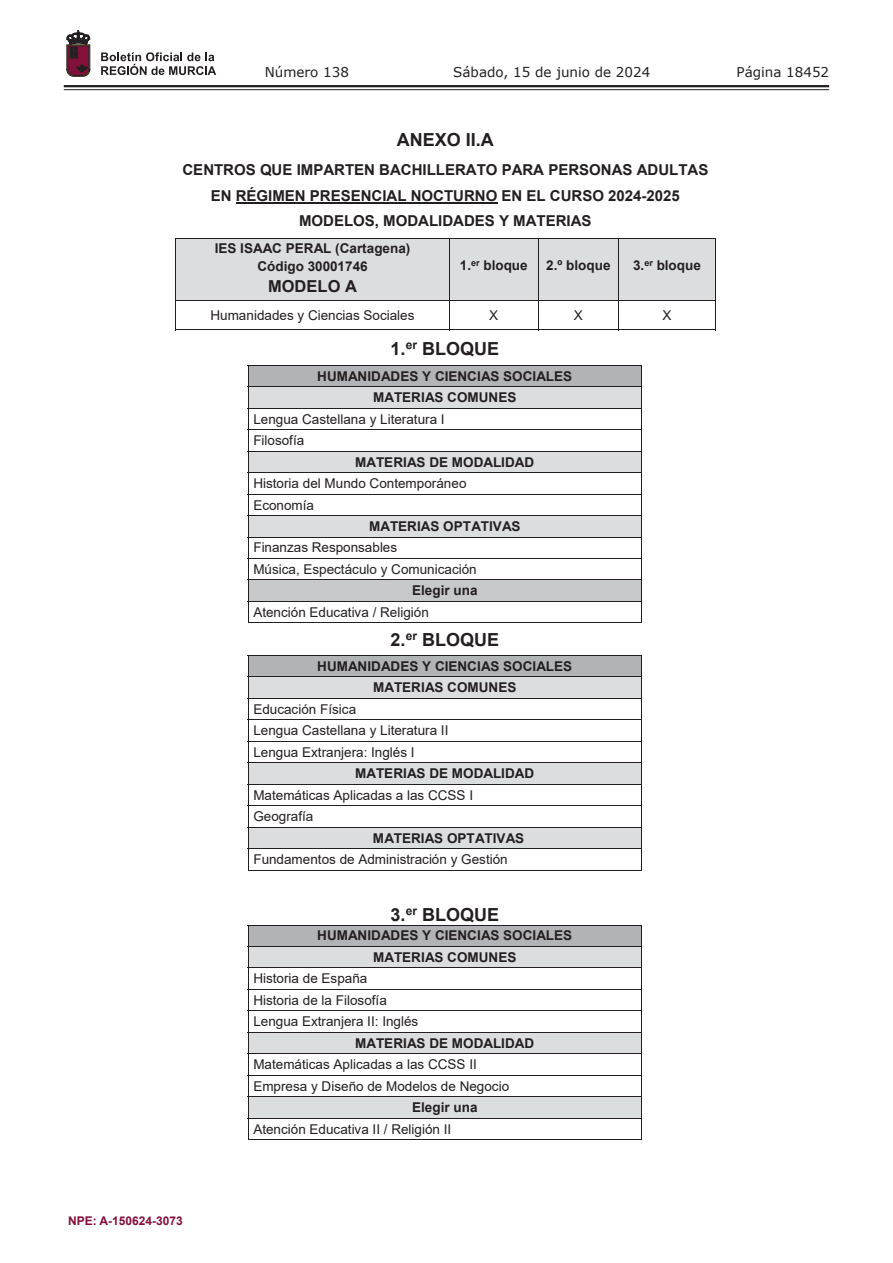
<style>
.page{position:relative;width:893px;height:1263px;background:#fff}
.page>*{position:absolute;margin:0;border:0;box-sizing:border-box;transform-origin:0 0}
.t1{font:700 18px "Arial";color:#231f20}
.t2{font:700 16.5px "Arial";color:#231f20}
.t3{font:700 15px/25.8px "Arial";color:#231f20;text-align:center}
.t4{font:13.5px/21.5px "Arial";color:#231f20}
.t5{font:700 13.5px/21.5px "Arial";color:#231f20;text-align:center}
.t6{font:13.5px "Verdana";color:#231f20}
.t7{font:700 12px "Arial";color:#830f3b}
</style>
<div class="page">
<hr style="left:64px;top:85px;width:765px;height:2px;background:#231f20">
<hr style="left:64px;top:89px;width:765px;height:1px;background:#231f20">
<svg style="left:101px;top:52px;width:115px;height:23px"></svg>
<svg style="left:67px;top:31px;width:23px;height:45px"></svg>
<hr style="left:236px;top:202px;width:261px;height:2px;background:#231f20">
<div style="left:176px;top:239px;width:273px;height:61px;background:#dcdddf"></div>
<div style="left:450px;top:239px;width:88px;height:61px;background:#dcdddf"></div>
<div style="left:538px;top:239px;width:80px;height:61px;background:#dcdddf"></div>
<div style="left:619px;top:239px;width:96px;height:61px;background:#dcdddf"></div>
<hr style="left:175px;top:238px;width:444px;height:1px;background:#231f20">
<hr style="left:619px;top:238px;width:96px;height:1px;background:#231f20">
<hr style="left:175px;top:239px;width:1px;height:61px;background:#231f20">
<hr style="left:449px;top:239px;width:1px;height:61px;background:#231f20">
<hr style="left:538px;top:239px;width:1px;height:61px;background:#231f20">
<hr style="left:618px;top:239px;width:1px;height:61px;background:#231f20">
<hr style="left:715px;top:239px;width:1px;height:61px;background:#231f20">
<hr style="left:175px;top:300px;width:444px;height:1px;background:#231f20">
<hr style="left:619px;top:300px;width:96px;height:1px;background:#231f20">
<svg style="left:175px;top:301px;width:1px;height:28px"></svg>
<hr style="left:175px;top:329px;width:274px;height:1px;background:#231f20">
<svg style="left:449px;top:301px;width:1px;height:29px"></svg>
<hr style="left:450px;top:329px;width:88px;height:1px;background:#231f20">
<svg style="left:538px;top:301px;width:1px;height:28px"></svg>
<hr style="left:538px;top:329px;width:80px;height:1px;background:#231f20">
<svg style="left:618px;top:301px;width:1px;height:29px"></svg>
<hr style="left:619px;top:329px;width:96px;height:1px;background:#231f20">
<svg style="left:715px;top:300px;width:1px;height:30px"></svg>
<div style="left:249px;top:366px;width:392px;height:20px;background:#b2b3b7"></div>
<hr style="left:248px;top:365px;width:394px;height:1px;background:#231f20">
<div style="left:249px;top:387px;width:392px;height:21px;background:#dcdddf"></div>
<hr style="left:248px;top:386px;width:394px;height:1px;background:#231f20">
<hr style="left:248px;top:408px;width:394px;height:1px;background:#231f20">
<hr style="left:248px;top:429px;width:394px;height:1px;background:#231f20">
<div style="left:249px;top:452px;width:392px;height:20px;background:#dcdddf"></div>
<hr style="left:248px;top:451px;width:394px;height:1px;background:#231f20">
<hr style="left:248px;top:472px;width:394px;height:1px;background:#231f20">
<hr style="left:248px;top:494px;width:394px;height:1px;background:#231f20">
<div style="left:249px;top:516px;width:392px;height:21px;background:#dcdddf"></div>
<hr style="left:248px;top:515px;width:394px;height:1px;background:#231f20">
<hr style="left:248px;top:537px;width:394px;height:1px;background:#231f20">
<hr style="left:248px;top:558px;width:394px;height:1px;background:#231f20">
<div style="left:249px;top:580px;width:392px;height:21px;background:#c7c8ca"></div>
<hr style="left:248px;top:579px;width:394px;height:1px;background:#231f20">
<hr style="left:248px;top:601px;width:394px;height:1px;background:#231f20">
<svg style="left:248px;top:366px;width:1px;height:256px"></svg>
<hr style="left:248px;top:622px;width:393px;height:1px;background:#231f20">
<svg style="left:641px;top:366px;width:1px;height:257px"></svg>
<div style="left:249px;top:656px;width:392px;height:21px;background:#b2b3b7"></div>
<hr style="left:248px;top:655px;width:394px;height:1px;background:#231f20">
<div style="left:249px;top:677px;width:392px;height:21px;background:#dcdddf"></div>
<hr style="left:248px;top:677px;width:394px;height:1px;background:#231f20">
<hr style="left:248px;top:698px;width:394px;height:1px;background:#231f20">
<hr style="left:248px;top:719px;width:394px;height:1px;background:#231f20">
<hr style="left:248px;top:741px;width:394px;height:1px;background:#231f20">
<div style="left:249px;top:763px;width:392px;height:21px;background:#dcdddf"></div>
<hr style="left:248px;top:762px;width:394px;height:1px;background:#231f20">
<hr style="left:248px;top:784px;width:394px;height:1px;background:#231f20">
<hr style="left:248px;top:805px;width:394px;height:1px;background:#231f20">
<div style="left:249px;top:827px;width:392px;height:21px;background:#dcdddf"></div>
<hr style="left:248px;top:827px;width:394px;height:1px;background:#231f20">
<hr style="left:248px;top:848px;width:394px;height:1px;background:#231f20">
<svg style="left:248px;top:656px;width:1px;height:214px"></svg>
<hr style="left:248px;top:870px;width:393px;height:1px;background:#231f20">
<svg style="left:641px;top:656px;width:1px;height:215px"></svg>
<div style="left:249px;top:925px;width:392px;height:21px;background:#b2b3b7"></div>
<hr style="left:248px;top:925px;width:394px;height:1px;background:#231f20">
<div style="left:249px;top:947px;width:392px;height:20px;background:#dcdddf"></div>
<hr style="left:248px;top:946px;width:394px;height:1px;background:#231f20">
<hr style="left:248px;top:967px;width:394px;height:1px;background:#231f20">
<hr style="left:248px;top:989px;width:394px;height:1px;background:#231f20">
<hr style="left:248px;top:1010px;width:394px;height:1px;background:#231f20">
<div style="left:249px;top:1033px;width:392px;height:20px;background:#dcdddf"></div>
<hr style="left:248px;top:1032px;width:394px;height:1px;background:#231f20">
<hr style="left:248px;top:1053px;width:394px;height:1px;background:#231f20">
<hr style="left:248px;top:1075px;width:394px;height:1px;background:#231f20">
<div style="left:249px;top:1097px;width:392px;height:21px;background:#dcdddf"></div>
<hr style="left:248px;top:1096px;width:394px;height:1px;background:#231f20">
<hr style="left:248px;top:1118px;width:394px;height:1px;background:#231f20">
<svg style="left:248px;top:926px;width:1px;height:213px"></svg>
<hr style="left:248px;top:1139px;width:393px;height:1px;background:#231f20">
<svg style="left:641px;top:926px;width:1px;height:214px"></svg>
<p class="t6" style="left:265px;top:62px;width:86px">Número 138</p>
<p class="t6" style="left:453px;top:62px;width:198px">Sábado, 15 de junio de 2024</p>
<p class="t6" style="left:736px;top:62px;width:94px">Página 18452</p>
<h1 class="t1" style="left:397px;top:127px;width:98px">ANEXO II.A</h1>
<p class="t3" style="left:182px;top:157px;width:527px">CENTROS QUE IMPARTEN BACHILLERATO PARA PERSONAS ADULTAS<br>EN RÉGIMEN PRESENCIAL NOCTURNO EN EL CURSO 2024-2025<br>MODELOS, MODALIDADES Y MATERIAS</p>
<p class="t5" style="left:215px;top:240px;width:197px;line-height:17.9px">IES ISAAC PERAL (Cartagena)<br>Código 30001746</p>
<p class="t2" style="left:268px;top:275px;width:90px">MODELO A</p>
<p class="t5" style="left:460px;top:255px;width:69px">1.<sup>er</sup> bloque</p>
<p class="t5" style="left:546px;top:255px;width:66px">2.º bloque</p>
<p class="t5" style="left:633px;top:255px;width:69px">3.<sup>er</sup> bloque</p>
<p class="t4" style="left:211px;top:304px;width:205px">Humanidades y Ciencias Sociales</p>
<p class="t4" style="left:489px;top:304px;width:11px">X</p>
<p class="t4" style="left:574px;top:304px;width:11px">X</p>
<p class="t4" style="left:662px;top:304px;width:11px">X</p>
<h1 class="t1" style="left:391px;top:336px;width:110px">1.<sup>er</sup> BLOQUE</h1>
<p class="t5" style="left:317px;top:365px;width:256px">HUMANIDADES Y CIENCIAS SOCIALES<br>MATERIAS COMUNES</p>
<p class="t4" style="left:253px;top:408px;width:193px">Lengua Castellana y Literatura I<br>Filosofía</p>
<p class="t5" style="left:355px;top:451px;width:181px">MATERIAS DE MODALIDAD</p>
<p class="t4" style="left:253px;top:473px;width:215px">Historia del Mundo Contemporáneo<br>Economía</p>
<p class="t5" style="left:369px;top:516px;width:153px">MATERIAS OPTATIVAS</p>
<p class="t4" style="left:253px;top:537px;width:225px">Finanzas Responsables<br>Música, Espectáculo y Comunicación</p>
<p class="t5" style="left:412px;top:580px;width:67px">Elegir una</p>
<p class="t4" style="left:253px;top:601px;width:177px">Atención Educativa / Religión</p>
<h1 class="t1" style="left:391px;top:626px;width:110px">2.<sup>er</sup> BLOQUE</h1>
<p class="t5" style="left:317px;top:655px;width:256px">HUMANIDADES Y CIENCIAS SOCIALES<br>MATERIAS COMUNES</p>
<p class="t4" style="left:253px;top:698px;width:197px">Educación Física<br>Lengua Castellana y Literatura II<br>Lengua Extranjera: Inglés I</p>
<p class="t5" style="left:355px;top:763px;width:181px">MATERIAS DE MODALIDAD</p>
<p class="t4" style="left:253px;top:784px;width:221px">Matemáticas Aplicadas a las CCSS I<br>Geografía</p>
<p class="t5" style="left:373px;top:827px;width:153px">MATERIAS OPTATIVAS</p>
<p class="t4" style="left:253px;top:848px;width:256px">Fundamentos de Administración y Gestión</p>
<p class="t7" style="left:68px;top:1212px;width:116px">NPE: A-150624-3073</p>
<h1 class="t1" style="left:391px;top:902px;width:110px">3.<sup>er</sup> BLOQUE</h1>
<p class="t5" style="left:317px;top:925px;width:256px">HUMANIDADES Y CIENCIAS SOCIALES<br>MATERIAS COMUNES</p>
<p class="t4" style="left:253px;top:968px;width:166px">Historia de España<br>Historia de la Filosofía<br>Lengua Extranjera II: Inglés</p>
<p class="t5" style="left:355px;top:1032px;width:181px">MATERIAS DE MODALIDAD</p>
<p class="t4" style="left:253px;top:1054px;width:257px">Matemáticas Aplicadas a las CCSS II<br>Empresa y Diseño de Modelos de Negocio</p>
<p class="t5" style="left:412px;top:1097px;width:67px">Elegir una</p>
<p class="t4" style="left:253px;top:1118px;width:200px">Atención Educativa II / Religión II</p>
</div>
